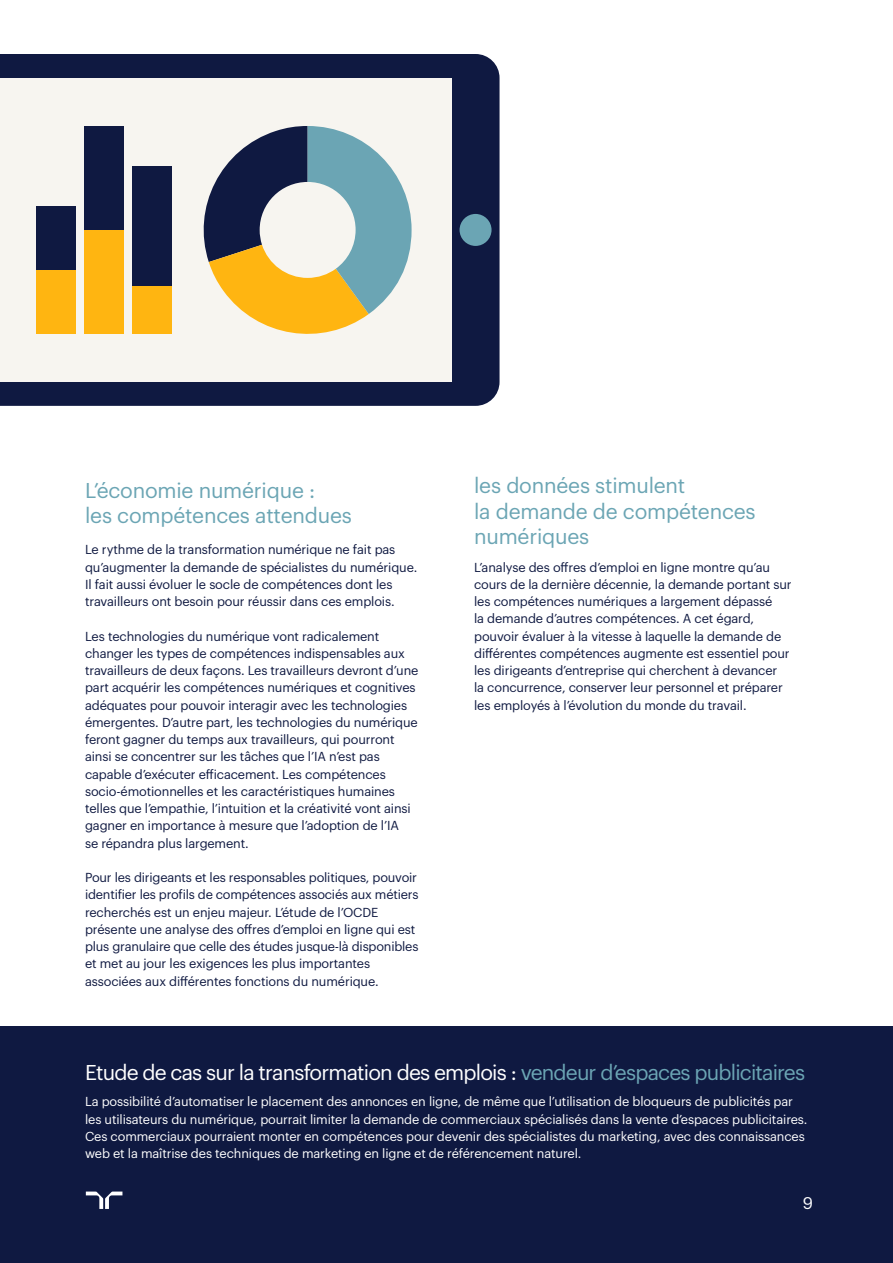
<style>
.page{position:relative;width:893px;height:1263px;background:#fff}
.page>*{position:absolute;margin:0;border:0;box-sizing:border-box;transform-origin:0 0}
.t1{font:21px/25.5px "Graphik";letter-spacing:-.01em;color:#6ba5b4}
.t2{font:21px "Graphik";letter-spacing:-.04em;color:#fff}
.t3{font:16.5px "Graphik";color:#fff}
.t4{font:12.75px/17.2px "Graphik";letter-spacing:-.01em;color:#0f1941}
.t5{font:12.75px/17.2px "Graphik";letter-spacing:-.01em;color:#fff}
.s1{color:#6ba5b4}
</style>
<div class="page">
<div style="left:0;top:1026px;width:893px;height:237px;background:#0f1941"></div>
<svg style="left:86px;top:1191px;width:36px;height:18px"></svg>
<div style="left:0;top:54px;width:500px;height:352px;background:#0f1941"></div>
<div style="left:0;top:78px;width:452px;height:304px;background:#f7f5f0"></div>
<div style="left:460px;top:214px;width:32px;height:32px;background:#6ba5b4;border-radius:50%"></div>
<svg style="left:203px;top:126px;width:209px;height:208px"></svg>
<div style="left:132px;top:166px;width:40px;height:120px;background:#0f1941"></div>
<div style="left:132px;top:286px;width:40px;height:48px;background:#ffb511"></div>
<div style="left:84px;top:126px;width:40px;height:104px;background:#0f1941"></div>
<div style="left:84px;top:230px;width:40px;height:104px;background:#ffb511"></div>
<div style="left:36px;top:206px;width:40px;height:64px;background:#0f1941"></div>
<div style="left:36px;top:270px;width:40px;height:64px;background:#ffb511"></div>
<h1 class="t1" style="left:85px;top:476px;width:268px">L’économie numérique :<br>les compétences attendues</h1>
<p class="t4" style="left:85px;top:540px;width:334px">Le rythme de la transformation numérique ne fait pas qu’augmenter la demande de spécialistes du numérique.<br>Il fait aussi évoluer le socle de compétences dont les travailleurs ont besoin pour réussir dans ces emplois.</p>
<p class="t4" style="left:85px;top:626px;width:335px">Les technologies du numérique vont radicalement changer les types de compétences indispensables aux travailleurs de deux façons. Les travailleurs devront d’une part acquérir les compétences numériques et cognitives adéquates pour pouvoir interagir avec les technologies émergentes. D’autre part, les technologies du numérique feront gagner du temps aux travailleurs, qui pourront ainsi se concentrer sur les tâches que l’IA n’est pas capable d’exécuter efficacement. Les compétences socio-émotionnelles et les caractéristiques humaines telles que l’empathie, l’intuition et la créativité vont ainsi gagner en importance à mesure que l’adoption de l’IA<br>se répandra plus largement.</p>
<p class="t4" style="left:85px;top:868px;width:335px">Pour les dirigeants et les responsables politiques, pouvoir identifier les profils de compétences associés aux métiers recherchés est un enjeu majeur. L’étude de l’OCDE présente une analyse des offres d’emploi en ligne qui est plus granulaire que celle des études jusque-là disponibles et met au jour les exigences les plus importantes associées aux différentes fonctions du numérique.</p>
<h1 class="t1" style="left:474px;top:471px;width:283px">les données stimulent<br>la demande de compétences numériques</h1>
<p class="t4" style="left:474px;top:557px;width:319px">L’analyse des offres d’emploi en ligne montre qu’au cours de la dernière décennie, la demande portant sur les compétences numériques a largement dépassé<br>la demande d’autres compétences. A cet égard, pouvoir évaluer à la vitesse à laquelle la demande de différentes compétences augmente est essentiel pour les dirigeants d’entreprise qui cherchent à devancer<br>la concurrence, conserver leur personnel et préparer les employés à l’évolution du monde du travail.</p>
<h1 class="t2" style="left:85px;top:1056px;width:722px">Etude de cas sur la transformation des emplois : <span class="s1">vendeur d’espaces publicitaires</span></h1>
<p class="t5" style="left:85px;top:1092px;width:724px">La possibilité d’automatiser le placement des annonces en ligne, de même que l’utilisation de bloqueurs de publicités par les utilisateurs du numérique, pourrait limiter la demande de commerciaux spécialisés dans la vente d’espaces publicitaires.<br>Ces commerciaux pourraient monter en compétences pour devenir des spécialistes du marketing, avec des connaissances web et la maîtrise des techniques de marketing en ligne et de référencement naturel.</p>
<p class="t3" style="left:803px;top:1190px;width:12px">9</p>
</div>
